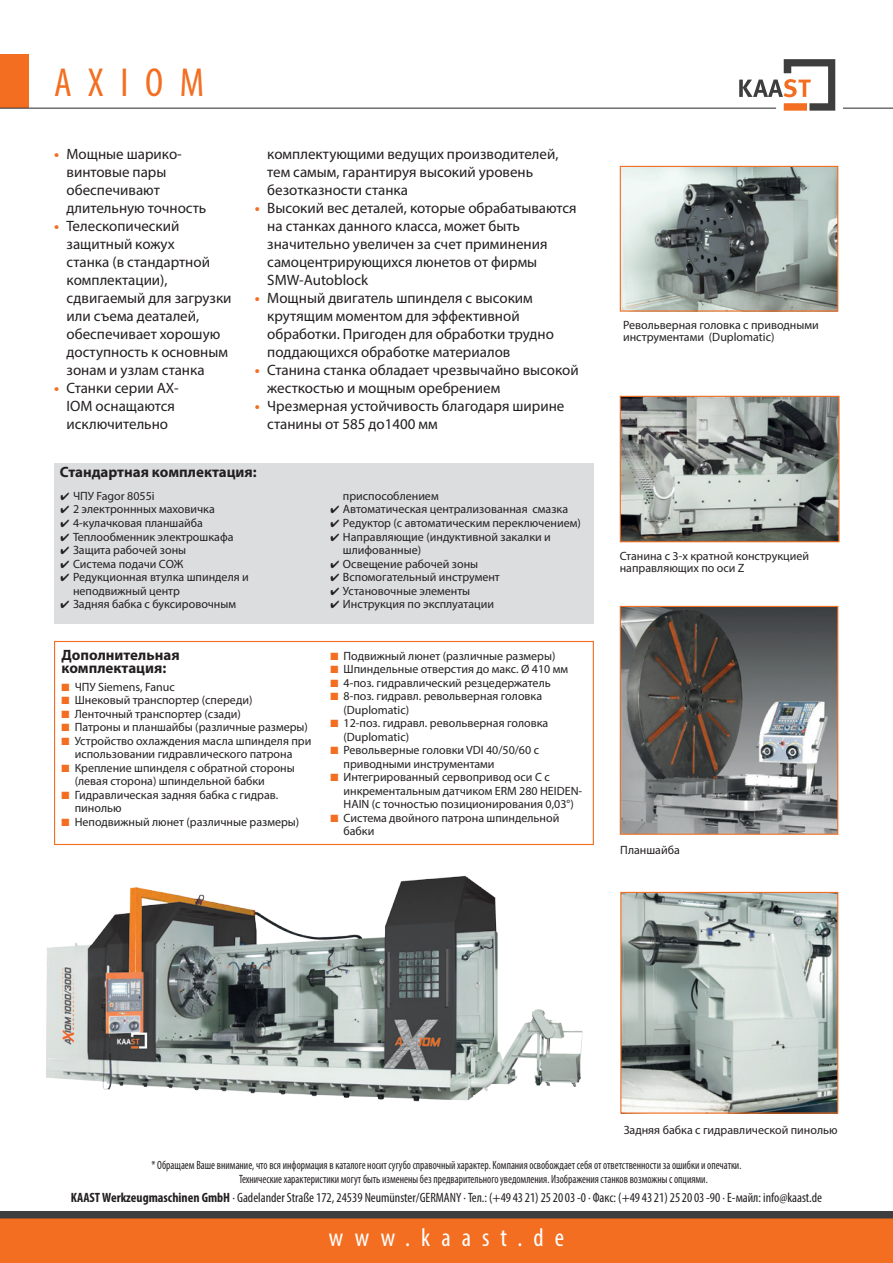
<style>
.page{position:relative;width:893px;height:1263px;background:#fff}
.page>*{position:absolute;margin:0;border:0;box-sizing:border-box;transform-origin:0 0}
.t1{font:condensed 40.65px "Myriad Pro";letter-spacing:.405em;color:#f36e21}
.t2{font:condensed 25.65px "Myriad Pro";letter-spacing:.43em;color:#fff}
.t3{font:15px/18px "Myriad Pro";color:#231f20}
.t4{font:700 15px/13.2px "Myriad Pro";color:#231f20}
.t5{font:condensed 13.5px "Myriad Pro";color:#231f20}
.t6{font:12px/13.5px "Myriad Pro";color:#231f20}
.t7{font:condensed 12px/13.5px "Myriad Pro";color:#231f20;scale:.9 1}
.s1{font-weight:700;color:#f36e21}
.s2{color:#f36e21}
.s3{font-weight:700}
</style>
<div class="page">
<svg style="left:739px;top:59px;width:96px;height:52px"></svg>
<svg style="left:0;top:1211px;width:893px;height:52px;background:#d86725"></svg>
<div style="left:0;top:54px;width:28px;height:54px;background:#f36e21"></div>
<hr style="left:0;top:108px;width:776px;height:1px;background:#3e3e3f">
<hr style="left:843px;top:108px;width:50px;height:1px;background:#3e3e3f">
<img style="left:622px;top:398px;width:215px;height:142px">
<div style="left:620px;top:396px;width:219px;height:146px;border:1px solid #f36e21"></div>
<img style="left:622px;top:894px;width:214px;height:218px">
<div style="left:620px;top:892px;width:218px;height:222px;border:1px solid #f36e21"></div>
<img style="left:622px;top:168px;width:214px;height:142px">
<div style="left:620px;top:166px;width:218px;height:146px;border:1px solid #f36e21"></div>
<img style="left:622px;top:608px;width:214px;height:225px">
<div style="left:620px;top:606px;width:218px;height:229px;border:1px solid #f36e21"></div>
<img style="left:46px;top:845px;width:548px;height:257px">
<div style="left:54px;top:463px;width:540px;height:161px;background:#dcdddf"></div>
<div style="left:54px;top:641px;width:540px;height:204px;border:1px solid #f36e21"></div>
<h1 class="t1" style="left:54px;top:58px;width:152px">AXIOM</h1>
<p class="t3" style="left:67px;top:145px;width:141px;text-indent:-13px"><span class="s1">•</span> Мощные шарико&shy;винтовые пары обеспечивают длительную точность</p>
<p class="t3" style="left:67px;top:217px;width:167px;text-indent:-13px"><span class="s1">•</span> Телескопический защитный кожух<br>станка (в стандартной комплектации), сдвигаемый для загрузки или съема деаталей, обеспечивает хорошую доступность к основным зонам и узлам станка</p>
<p class="t3" style="left:54px;top:379px;width:126px;text-align:center"><span class="s1">•</span> Станки серии AX-<br>IOM оснащаются исключительно</p>
<p class="t3" style="left:267px;top:145px;width:293px">комплектующими ведущих производителей, тем самым, гарантируя высокий уровень безотказности станка</p>
<p class="t3" style="left:267px;top:199px;width:311px;text-indent:-13px"><span class="s1">•</span> Высокий вес деталей, которые обрабатываются на станках данного класса, может быть значительно увеличен за счет приминения самоцентрирующихся люнетов от фирмы SMW-Autoblock</p>
<p class="t3" style="left:267px;top:289px;width:288px;text-indent:-13px"><span class="s1">•</span> Мощный двигатель шпинделя с высоким крутящим моментом для эффективной обработки. Пригоден для обработки трудно поддающихся обработке материалов</p>
<p class="t3" style="left:267px;top:361px;width:313px;text-indent:-13px"><span class="s1">•</span> Станина станка обладает чрезвычайно высокой жесткостью и мощным оребрением</p>
<p class="t3" style="left:267px;top:397px;width:299px;text-indent:-13px"><span class="s1">•</span> Чрезмерная устойчивость благодаря ширине станины от 585 до1400 мм</p>
<p class="t4" style="left:60px;top:465px;width:198px">Стандартная комплектация:</p>
<p class="t6" style="left:60px;top:489px;width:96px">✔ ЧПУ Fagor 8055i</p>
<p class="t6" style="left:60px;top:502px;width:156px">✔ 2 электроннных маховичка</p>
<p class="t6" style="left:60px;top:516px;width:144px">✔ 4-кулачковая планшайба</p>
<p class="t6" style="left:60px;top:529px;width:175px">✔ Теплообменник электрошкафа</p>
<p class="t6" style="left:60px;top:543px;width:127px">✔ Защита рабочей зоны</p>
<p class="t6" style="left:60px;top:556px;width:124px">✔ Система подачи СОЖ</p>
<p class="t6" style="left:73px;top:570px;width:177px;text-indent:-13px">✔ Редукционная втулка шпинделя и неподвижный центр</p>
<p class="t6" style="left:60px;top:597px;width:177px">✔ Задняя бабка с буксировочным</p>
<p class="t4" style="left:62px;top:647px;width:120px">Дополнительная комплектация:</p>
<p class="t6" style="left:62px;top:680px;width:115px"><span class="s2">■</span> ЧПУ Siemens, Fanuc</p>
<p class="t6" style="left:62px;top:693px;width:192px"><span class="s2">■</span> Шнековый транспортер (спереди)</p>
<p class="t6" style="left:62px;top:707px;width:181px"><span class="s2">■</span> Ленточный транспортер (сзади)</p>
<p class="t6" style="left:62px;top:720px;width:248px"><span class="s2">■</span> Патроны и планшайбы (различные размеры)</p>
<p class="t6" style="left:62px;top:734px;width:251px;text-align:center"><span class="s2">■</span> Устройство охлаждения масла шпинделя при использовании гидравлического патрона</p>
<p class="t6" style="left:75px;top:761px;width:222px;text-indent:-13px"><span class="s2">■</span> Крепление шпинделя с обратной стороны (левая сторона) шпиндельной бабки</p>
<p class="t6" style="left:75px;top:788px;width:205px;text-indent:-13px"><span class="s2">■</span> Гидравлическая задняя бабка с гидрав. пинолью</p>
<p class="t6" style="left:62px;top:815px;width:239px"><span class="s2">■</span> Неподвижный люнет (различные размеры)</p>
<p class="t6" style="left:343px;top:489px;width:97px">приспособлением</p>
<p class="t6" style="left:330px;top:502px;width:239px">✔ Автоматическая централизованная смазка</p>
<p class="t6" style="left:330px;top:516px;width:252px">✔ Редуктор (с автоматическим переключением)</p>
<p class="t6" style="left:343px;top:529px;width:209px;text-indent:-13px">✔ Направляющие (индуктивной закалки и шлифованные)</p>
<p class="t6" style="left:330px;top:556px;width:149px">✔ Освещение рабочей зоны</p>
<p class="t6" style="left:330px;top:570px;width:171px">✔ Вспомогательный инструмент</p>
<p class="t6" style="left:330px;top:583px;width:141px">✔ Установочные элементы</p>
<p class="t6" style="left:330px;top:597px;width:165px">✔ Инструкция по эксплуатации</p>
<p class="t6" style="left:330px;top:649px;width:227px"><span class="s2">■</span> Подвижный люнет (различные размеры)</p>
<p class="t6" style="left:330px;top:662px;width:239px"><span class="s2">■</span> Шпиндельные отверстия до макс. Ø 410 мм</p>
<p class="t6" style="left:330px;top:676px;width:222px"><span class="s2">■</span> 4-поз. гидравлический резцедержатель</p>
<p class="t6" style="left:343px;top:689px;width:200px;text-indent:-13px"><span class="s2">■</span> 8-поз. гидравл. револьверная головка (Duplomatic)</p>
<p class="t6" style="left:343px;top:716px;width:206px;text-indent:-13px"><span class="s2">■</span> 12-поз. гидравл. револьверная головка (Duplomatic)</p>
<p class="t6" style="left:343px;top:743px;width:197px;text-indent:-13px"><span class="s2">■</span> Револьверные головки VDI 40/50/60 с приводными инструментами</p>
<p class="t6" style="left:343px;top:770px;width:240px;text-indent:-13px"><span class="s2">■</span> Интегрированный сервопривод оси С с инкрементальным датчиком ERM 280 HEIDEN-<br>HAIN (c точностью позиционирования 0,03°)</p>
<p class="t6" style="left:343px;top:811px;width:217px;text-indent:-13px"><span class="s2">■</span> Система двойного патрона шпиндельной бабки</p>
<p class="t6" style="left:623px;top:319px;width:197px;line-height:12px">Револьверная головка с приводными инструментами (Duplomatic)</p>
<p class="t6" style="left:620px;top:549px;width:191px;line-height:12px">Станина с 3-х кратной конструкцией направляющих по оси Z</p>
<p class="t6" style="left:620px;top:843px;width:61px">Планшайба</p>
<p class="t6" style="left:624px;top:1123px;width:215px">Задняя бабка с гидравлической пинолью</p>
<p class="t7" style="left:239px;top:1158px;width:560px;text-indent:-88px">* Обращаем Ваше внимание, что вся информация в каталоге носит сугубо справочный характер. Компания освобождает себя от ответственности за ошибки и опечатки.<br>Технические характеристики могут быть изменены без предварительного уведомления. Изображения станков возможны с опциями.</p>
<p class="t5" style="left:71px;top:1189px;width:753px"><span class="s3">KAAST Werkzeugmaschinen GmbH</span> · Gadelander Straße 172, 24539 Neumünster/GERMANY · Тел.: (+494321) 252003-0 · Факс: (+494321) 252003-90 · Е-майл: info@kaast.de</p>
<h2 class="t2" style="left:329px;top:1222px;width:237px">www.kaast.de</h2>
</div>
